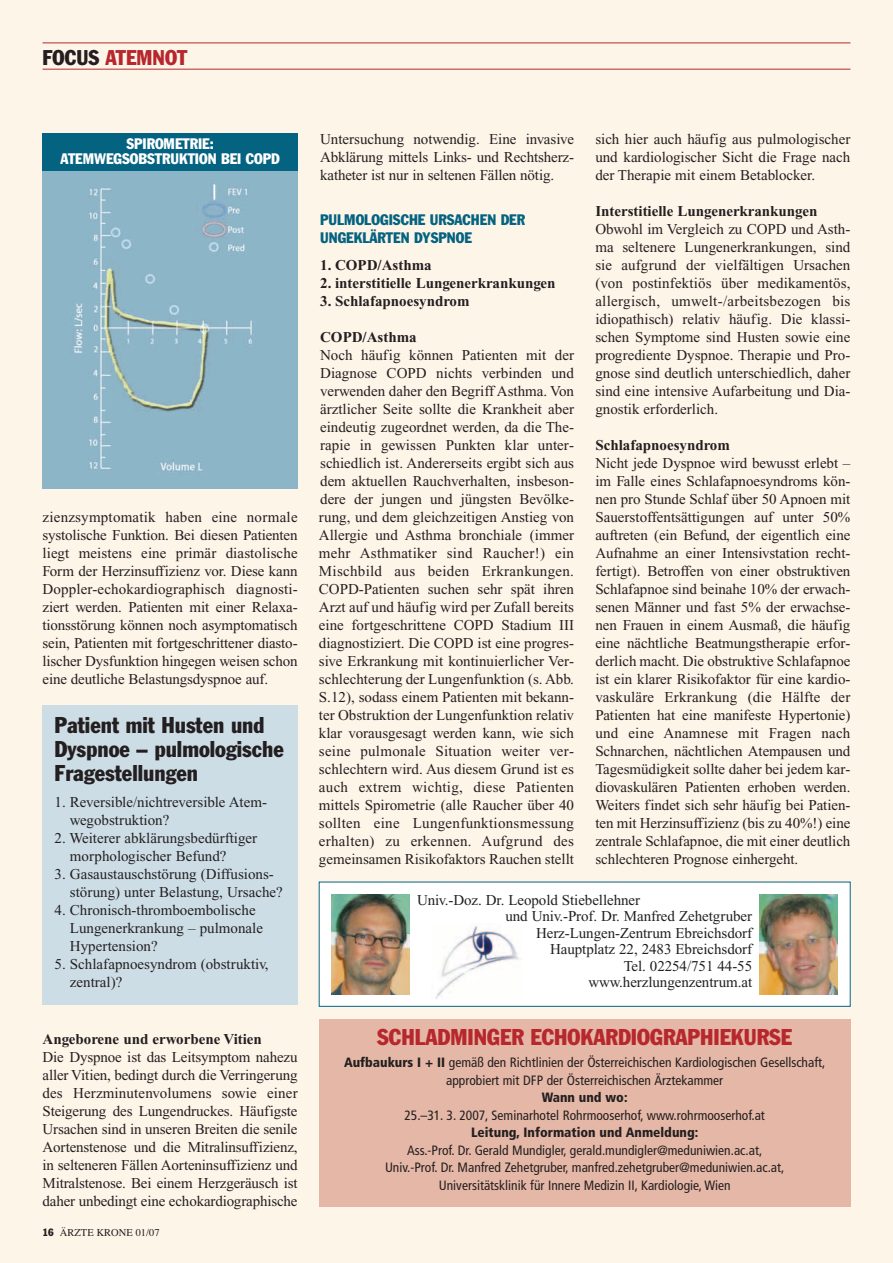
<style>
.page{position:relative;width:893px;height:1263px;background:#fef5e9}
.page>*{position:absolute;margin:0;border:0;box-sizing:border-box;transform-origin:0 0}
.t1{font:condensed 22.5px/24px "Franklin Gothic";color:#231f20}
.t2{font:condensed 22.5px "Franklin Gothic";color:#b7282e}
.t3{font:condensed 21px "Franklin Gothic";color:#b7282e}
.t4{font:15px/18px "Times";color:#231f20;text-align:justify}
.t5{font:700 15px "Times";color:#231f20}
.t6{font:condensed 15px/18px "Franklin Gothic";color:#046380}
.t7{font:condensed 15px/15px "Franklin Gothic";color:#fff;text-align:center}
.t8{font:condensed 13.5px/17.5px "Frutiger";color:#231f20;text-align:center}
.t9{font:900 condensed 13.5px "Frutiger";color:#231f20}
.t10{font:10.5px "Times";color:#231f20}
.s1{color:#231f20}
.s2{font-family:"Franklin Gothic";font-stretch:condensed}
.s3{font-weight:900}
</style>
<div class="page">
<hr style="left:43px;top:43px;width:807px;height:1px;background:#b7282e">
<hr style="left:43px;top:69px;width:807px;height:1px;background:#b7282e">
<div style="left:43px;top:705px;width:255px;height:300px;background:#cddde6"></div>
<div style="left:319px;top:882px;width:531px;height:124px;background:#fff"></div>
<img style="left:760px;top:894px;width:77px;height:100px">
<img style="left:332px;top:894px;width:78px;height:100px">
<div style="left:319px;top:1018px;width:531px;height:188px;background:#e5b7a6"></div>
<div style="left:43px;top:171px;width:255px;height:318px;background:#8db5c8"></div>
<div style="left:43px;top:133px;width:255px;height:38px;background:#046380"></div>
<img style="left:435px;top:923px;width:87px;height:76px">
<h2 class="t3" style="left:43px;top:50px;width:146px"><span class="s1">FOCUS</span> ATEMNOT</h2>
<p class="t7" style="left:61px;top:137px;width:221px">SPIROMETRIE:<br>ATEMWEGSOBSTRUKTION BEI COPD</p>
<p class="t4" style="left:43px;top:509px;width:257px">zienzsymptomatik haben eine normale systolische Funktion. Bei diesen Patienten liegt meistens eine primär diastolische Form der Herzinsuffizienz vor. Diese kann Doppler-echokardiographisch diagnosti&shy;ziert werden. Patienten mit einer Relaxa&shy;tionsstörung können noch asymptomatisch sein, Patienten mit fortgeschrittener diasto&shy;lischer Dysfunktion hingegen weisen schon eine deutliche Belastungsdyspnoe auf.</p>
<h1 class="t1" style="left:55px;top:715px;width:231px">Patient mit Husten und<br>Dyspnoe – pulmologische<br>Fragestellungen</h1>
<p class="t4" style="left:70px;top:794px;width:199px;text-indent:-15px">1. Reversible/nichtreversible Atem&shy;wegobstruktion?</p>
<p class="t4" style="left:70px;top:830px;width:189px;text-indent:-15px">2. Weiterer abklärungsbedürftiger morphologischer Befund?</p>
<p class="t4" style="left:70px;top:866px;width:214px;text-indent:-15px">3. Gasaustauschstörung (Diffusions&shy;störung) unter Belastung, Ursache?</p>
<p class="t4" style="left:70px;top:902px;width:195px;text-align:left;text-indent:-15px">4. Chronisch-thromboembolische<br>Lungenerkrankung – pulmonale<br>Hypertension?</p>
<p class="t4" style="left:70px;top:956px;width:200px;text-indent:-15px">5. Schlafapnoesyndrom (obstruktiv, zentral)?</p>
<p class="t5" style="left:43px;top:1034px;width:221px">Angeborene und erworbene Vitien</p>
<p class="t4" style="left:43px;top:1049px;width:257px">Die Dyspnoe ist das Leitsymptom nahezu aller Vitien, bedingt durch die Verringerung des Herzminutenvolumens sowie einer Steigerung des Lungendruckes. Häufigste Ursachen sind in unseren Breiten die senile Aortenstenose und die Mitralinsuffizienz, in selteneren Fällen Aorteninsuffizienz und Mitralstenose. Bei einem Herzgeräusch ist daher unbedingt eine echokardiographische</p>
<p class="t10" style="left:43px;top:1229px;width:119px"><span class="s2">16</span> ÄRZTE KRONE 01/07</p>
<p class="t4" style="left:320px;top:131px;width:255px">Untersuchung notwendig. Eine invasive Abklärung mittels Links- und Rechtsherz&shy;katheter ist nur in seltenen Fällen nötig.</p>
<p class="t6" style="left:320px;top:212px;width:206px">PULMOLOGISCHE URSACHEN DER<br>UNGEKLÄRTEN DYSPNOE</p>
<p class="t5" style="left:320px;top:260px;width:113px">1. COPD/Asthma</p>
<p class="t5" style="left:320px;top:278px;width:237px">2. interstitielle Lungenerkrankungen</p>
<p class="t5" style="left:320px;top:296px;width:151px">3. Schlafapnoesyndrom</p>
<p class="t5" style="left:320px;top:332px;width:98px">COPD/Asthma</p>
<p class="t4" style="left:319px;top:347px;width:257px">Noch häufig können Patienten mit der Diagnose COPD nichts verbinden und verwenden daher den Begriff Asthma. Von ärztlicher Seite sollte die Krankheit aber eindeutig zugeordnet werden, da die The&shy;rapie in gewissen Punkten klar unter&shy;schiedlich ist. Andererseits ergibt sich aus dem aktuellen Rauchverhalten, insbeson&shy;dere der jungen und jüngsten Bevölke&shy;rung, und dem gleichzeitigen Anstieg von Allergie und Asthma bronchiale (immer mehr Asthmatiker sind Raucher!) ein Mischbild aus beiden Erkrankungen.<br>COPD-Patienten suchen sehr spät ihren Arzt auf und häufig wird per Zufall bereits eine fortgeschrittene COPD Stadium III diagnostiziert. Die COPD ist eine progres&shy;sive Erkrankung mit kontinuierlicher Ver&shy;schlechterung der Lungenfunktion (s. Abb.<br>S.12), sodass einem Patienten mit bekann&shy;ter Obstruktion der Lungenfunktion relativ klar vorausgesagt werden kann, wie sich seine pulmonale Situation weiter ver&shy;schlechtern wird. Aus diesem Grund ist es auch extrem wichtig, diese Patienten mittels Spirometrie (alle Raucher über 40 sollten eine Lungenfunktionsmessung erhalten) zu erkennen. Aufgrund des gemeinsamen Risikofaktors Rauchen stellt</p>
<p class="t4" style="left:595px;top:131px;width:257px">sich hier auch häufig aus pulmologischer und kardiologischer Sicht die Frage nach der Therapie mit einem Betablocker.</p>
<p class="t5" style="left:595px;top:206px;width:224px">Interstitielle Lungenerkrankungen</p>
<p class="t4" style="left:595px;top:221px;width:257px">Obwohl im Vergleich zu COPD und Asth&shy;ma seltenere Lungenerkrankungen, sind sie aufgrund der vielfältigen Ursachen (von postinfektiös über medikamentös, allergisch, umwelt-/arbeitsbezogen bis idiopathisch) relativ häufig. Die klassi&shy;schen Symptome sind Husten sowie eine progrediente Dyspnoe. Therapie und Pro&shy;gnose sind deutlich unterschiedlich, daher sind eine intensive Aufarbeitung und Dia&shy;gnostik erforderlich.</p>
<p class="t5" style="left:595px;top:440px;width:136px">Schlafapnoesyndrom</p>
<p class="t4" style="left:595px;top:455px;width:257px">Nicht jede Dyspnoe wird bewusst erlebt – im Falle eines Schlafapnoesyndroms kön&shy;nen pro Stunde Schlaf über 50 Apnoen mit Sauerstoffentsättigungen auf unter 50% auftreten (ein Befund, der eigentlich eine Aufnahme an einer Intensivstation recht&shy;fertigt). Betroffen von einer obstruktiven Schlafapnoe sind beinahe 10% der erwach&shy;senen Männer und fast 5% der erwachse&shy;nen Frauen in einem Ausmaß, die häufig eine nächtliche Beatmungstherapie erfor&shy;derlich macht. Die obstruktive Schlafapnoe ist ein klarer Risikofaktor für eine kardio&shy;vaskuläre Erkrankung (die Hälfte der Patienten hat eine manifeste Hypertonie) und eine Anamnese mit Fragen nach Schnarchen, nächtlichen Atempausen und Tagesmüdigkeit sollte daher bei jedem kar&shy;diovaskulären Patienten erhoben werden.<br>Weiters findet sich sehr häufig bei Patien&shy;ten mit Herzinsuffizienz (bis zu 40%!) eine zentrale Schlafapnoe, die mit einer deutlich schlechteren Prognose einhergeht.</p>
<p class="t4" style="left:417px;top:892px;width:225px">Univ.-Doz. Dr. Leopold Stiebellehner</p>
<p class="t4" style="left:505px;top:909px;width:248px">und Univ.-Prof. Dr. Manfred Zehetgruber</p>
<p class="t4" style="left:536px;top:925px;width:218px">Herz-Lungen-Zentrum Ebreichsdorf</p>
<p class="t4" style="left:550px;top:942px;width:204px">Hauptplatz 22, 2483 Ebreichsdorf</p>
<p class="t4" style="left:624px;top:958px;width:130px">Tel. 02254/751 44-55</p>
<p class="t4" style="left:588px;top:975px;width:165px">www.herzlungenzentrum.at</p>
<h1 class="t2" style="left:377px;top:1029px;width:416px">SCHLADMINGER ECHOKARDIOGRAPHIEKURSE</h1>
<p class="t8" style="left:344px;top:1055px;width:483px"><span class="s3">Aufbaukurs I + II</span> gemäß den Richtlinien der Österreichischen Kardiologischen Gesellschaft, approbiert mit DFP der Österreichischen Ärztekammer</p>
<p class="t9" style="left:542px;top:1092px;width:87px">Wann und wo:</p>
<p class="t8" style="left:404px;top:1107px;width:362px">25.–31. 3. 2007, Seminarhotel Rohrmooserhof, www.rohrmooserhof.at</p>
<p class="t9" style="left:471px;top:1127px;width:229px">Leitung, Information und Anmeldung:</p>
<p class="t8" style="left:385px;top:1142px;width:401px">Ass.-Prof. Dr. Gerald Mundigler, gerald.mundigler@meduniwien.ac.at,<br>Univ.-Prof. Dr. Manfred Zehetgruber, manfred.zehetgruber@meduniwien.ac.at,<br>Universitätsklinik für Innere Medizin II, Kardiologie, Wien</p>
</div>
